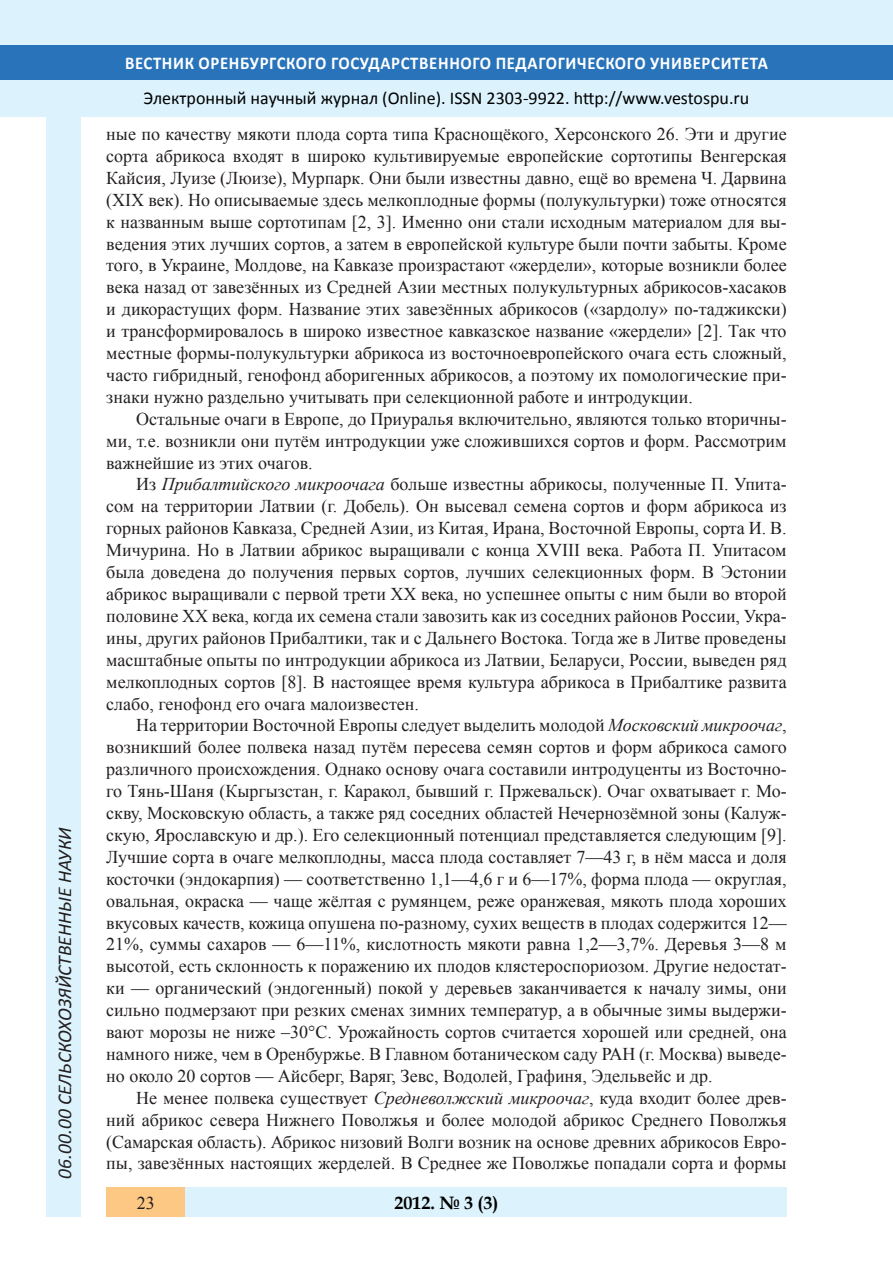
<style>
.page{position:relative;width:893px;height:1263px;background:#fff}
.page>*{position:absolute;margin:0;border:0;box-sizing:border-box;transform-origin:0 0}
.t1{font:italic 19.5px "Calibri";color:#231f20}
.Стиль2{font:18px/21.9px "Times New Roman";color:#231f20;text-align:justify}
.t2{font:18px "Calibri";color:#000}
.t3{font:700 18px "Calibri";letter-spacing:.04em;color:#fff;scale:.93 1}
.t4{font:700 18px "Book Antiqua";color:#000}
.s1{font-style:italic}
</style>
<div class="page">
<div style="left:0;top:0;width:893px;height:116px;background:#dcf2fc"></div>
<div style="left:0;top:45px;width:893px;height:34px;background:#2873ba"></div>
<div style="left:47px;top:116px;width:34px;height:1101px;background:#dcf2fc"></div>
<div style="left:106px;top:1188px;width:681px;height:29px;background:#dcf2fc"></div>
<div style="left:106px;top:1188px;width:79px;height:29px;background:#fdc784"></div>
<p class="t1" style="left:51px;top:1179px;width:353px;rotate:-90deg">06.00.00 СЕЛЬСКОХОЗЯЙСТВЕННЫЕ НАУКИ</p>
<p class="t3" style="left:125px;top:51px;width:693px">ВЕСТНИК ОРЕНБУРГСКОГО ГОСУДАРСТВЕННОГО ПЕДАГОГИЧЕСКОГО УНИВЕРСИТЕТА</p>
<p class="t2" style="left:144px;top:86px;width:607px">Электронный научный журнал (Online). ISSN 2303-9922. http://www.vestospu.ru</p>
<p class="Стиль2" style="left:106px;top:123px;width:682px">ные по качеству мякоти плода сорта типа Краснощёкого, Херсонского 26. Эти и другие сорта абрикоса входят в широко культивируемые европейские сортотипы Венгерская Кайсия, Луизе (Люизе), Мурпарк. Они были известны давно, ещё во времена Ч. Дарвина (XIX век). Но описываемые здесь мелкоплодные формы (полукультурки) тоже относятся к названным выше сортотипам [2, 3]. Именно они стали исходным материалом для вы&shy;ведения этих лучших сортов, а затем в европейской культуре были почти забыты. Кроме того, в Украине, Молдове, на Кавказе произрастают «жердели», которые возникли более века назад от завезённых из Средней Азии местных полукультурных абрикосов-хасаков и дикорастущих форм. Название этих завезённых абрикосов («зардолу» по-таджикски) и трансформировалось в широко известное кавказское название «жердели» [2]. Так что местные формы-полукультурки абрикоса из восточноевропейского очага есть сложный, часто гибридный, генофонд аборигенных абрикосов, а поэтому их помологические при&shy;знаки нужно раздельно учитывать при селекционной работе и интродукции.</p>
<p class="Стиль2" style="left:106px;top:407px;width:682px;text-indent:30px">Остальные очаги в Европе, до Приуралья включительно, являются только вторичны&shy;ми, т.е. возникли они путём интродукции уже сложившихся сортов и форм. Рассмотрим важнейшие из этих очагов.</p>
<p class="Стиль2" style="left:106px;top:473px;width:682px;text-indent:30px">Из <span class="s1">Прибалтийского микроочага</span> больше известны абрикосы, полученные П. Упита&shy;сом на территории Латвии (г. Добель). Он высевал семена сортов и форм абрикоса из горных районов Кавказа, Средней Азии, из Китая, Ирана, Восточной Европы, сорта И. В.<br>Мичурина. Но в Латвии абрикос выращивали с конца XVIII века. Работа П. Упитасом была доведена до получения первых сортов, лучших селекционных форм. В Эстонии абрикос выращивали с первой трети XX века, но успешнее опыты с ним были во второй половине XX века, когда их семена стали завозить как из соседних районов России, Укра&shy;ины, других районов Прибалтики, так и с Дальнего Востока. Тогда же в Литве проведены масштабные опыты по интродукции абрикоса из Латвии, Беларуси, России, выведен ряд мелкоплодных сортов [8]. В настоящее время культура абрикоса в Прибалтике развита слабо, генофонд его очага малоизвестен.</p>
<p class="Стиль2" style="left:106px;top:714px;width:682px;text-indent:30px">На территории Восточной Европы следует выделить молодой <span class="s1">Московский микроочаг</span>, возникший более полвека назад путём пересева семян сортов и форм абрикоса самого различного происхождения. Однако основу очага составили интродуценты из Восточно&shy;го Тянь-Шаня (Кыргызстан, г. Каракол, бывший г. Пржевальск). Очаг охватывает г. Мо&shy;скву, Московскую область, а также ряд соседних областей Нечернозёмной зоны (Калуж&shy;скую, Ярославскую и др.). Его селекционный потенциал представляется следующим [9].<br>Лучшие сорта в очаге мелкоплодны, масса плода составляет 7—43 г, в нём масса и доля косточки (эндокарпия) — соответственно 1,1—4,6 г и 6—17%, форма плода — округлая, овальная, окраска — чаще жёлтая с румянцем, реже оранжевая, мякоть плода хороших вкусовых качеств, кожица опушена по-разному, сухих веществ в плодах содержится 12— 21%, суммы сахаров — 6—11%, кислотность мякоти равна 1,2—3,7%. Деревья 3—8 м высотой, есть склонность к поражению их плодов клястероспориозом. Другие недостат&shy;ки — органический (эндогенный) покой у деревьев заканчивается к началу зимы, они сильно подмерзают при резких сменах зимних температур, а в обычные зимы выдержи&shy;вают морозы не ниже –30°С. Урожайность сортов считается хорошей или средней, она намного ниже, чем в Оренбуржье. В Главном ботаническом саду РАН (г. Москва) выведе&shy;но около 20 сортов — Айсберг, Варяг, Зевс, Водолей, Графиня, Эдельвейс и др.</p>
<p class="Стиль2" style="left:106px;top:1086px;width:682px;text-indent:30px">Не менее полвека существует <span class="s1">Средневолжский микроочаг</span>, куда входит более древ&shy;ний абрикос севера Нижнего Поволжья и более молодой абрикос Среднего Поволжья (Самарская область). Абрикос низовий Волги возник на основе древних абрикосов Евро&shy;пы, завезённых настоящих жерделей. В Среднее же Поволжье попадали сорта и формы</p>
<p class="Стиль2" style="left:137px;top:1191px;width:19px">23</p>
<p class="t4" style="left:394px;top:1190px;width:106px">2012. № 3 (3)</p>
</div>
